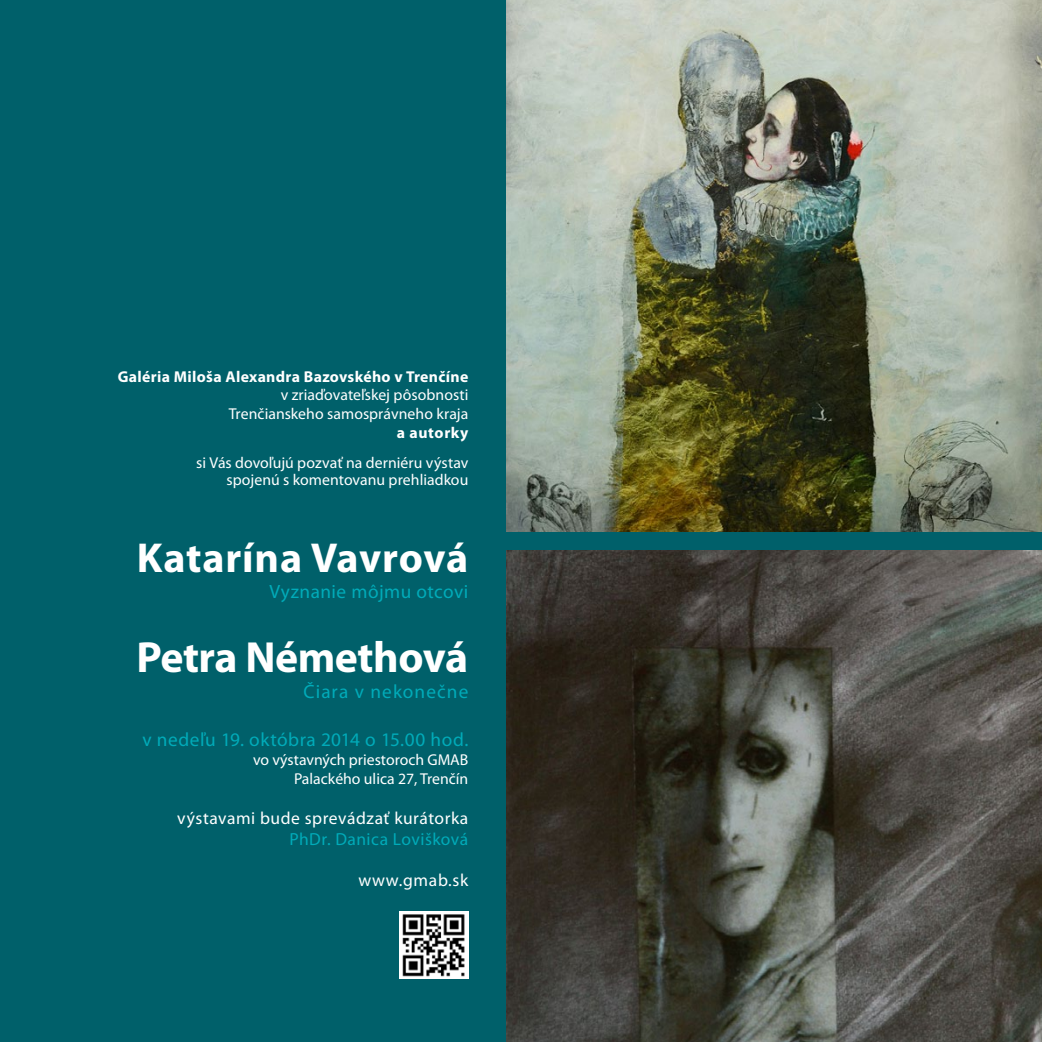
<style>
.page{position:relative;width:1042px;height:1042px;background:#fff}
.page>*{position:absolute;margin:0;border:0;box-sizing:border-box;transform-origin:0 0}
.t1{font:700 43.75px "Myriad Pro";letter-spacing:-.01em;color:#fff}
.t2{font:700 42px "Myriad Pro";letter-spacing:.02em;color:#fff}
.t3{font:19.25px "Myriad Pro";letter-spacing:.03em;color:#00abb9}
.t4{font:19.25px "Myriad Pro";letter-spacing:.06em;color:#00abb9}
.t5{font:17.5px "Myriad Pro";letter-spacing:.035em;color:#fff}
.t6{font:17.5px "Myriad Pro";letter-spacing:.025em;color:#00abb9}
.t7{font:15.75px/18.9px "Myriad Pro";color:#fff;text-align:right}
.t8{font:700 15.75px "Myriad Pro";letter-spacing:.02em;color:#fff}
.t9{font:700 15.75px "Myriad Pro";letter-spacing:.04em;color:#fff}
</style>
<div class="page">
<div style="left:0;top:0;width:1042px;height:1041px;background:#00606a"></div>
<img style="left:506px;top:0;width:536px;height:532px">
<img style="left:506px;top:551px;width:536px;height:491px">
<img style="left:400px;top:911px;width:68px;height:68px">
<p class="t8" style="left:118px;top:367px;width:352px">Galéria Miloša Alexandra Bazovského v Trenčíne</p>
<p class="t7" style="left:229px;top:385px;width:241px">v zriaďovateľskej pôsobnosti<br>Trenčianskeho samosprávneho kraja</p>
<p class="t9" style="left:397px;top:422px;width:73px">a autorky</p>
<p class="t7" style="left:196px;top:453px;width:274px;line-height:17.5px">si Vás dovoľujú pozvať na derniéru výstav spojenú s komentovanu prehliadkou</p>
<h2 class="t2" style="left:137px;top:531px;width:333px">Katarína Vavrová</h2>
<p class="t3" style="left:269px;top:580px;width:200px">Vyznanie môjmu otcovi</p>
<h1 class="t1" style="left:136px;top:629px;width:333px">Petra Némethová</h1>
<p class="t4" style="left:304px;top:680px;width:166px">Čiara v nekonečne</p>
<p class="t3" style="left:142px;top:727px;width:327px">v nedeľu 19. októbra 2014 o 15.00 hod.</p>
<p class="t7" style="left:253px;top:749px;width:217px">vo výstavných priestoroch GMAB<br>Palackého ulica 27, Trenčín</p>
<p class="t5" style="left:177px;top:807px;width:293px">výstavami bude sprevádzať kurátorka</p>
<p class="t6" style="left:289px;top:828px;width:180px">PhDr. Danica Lovišková</p>
<p class="t5" style="left:358px;top:869px;width:112px">www.gmab.sk</p>
</div>
